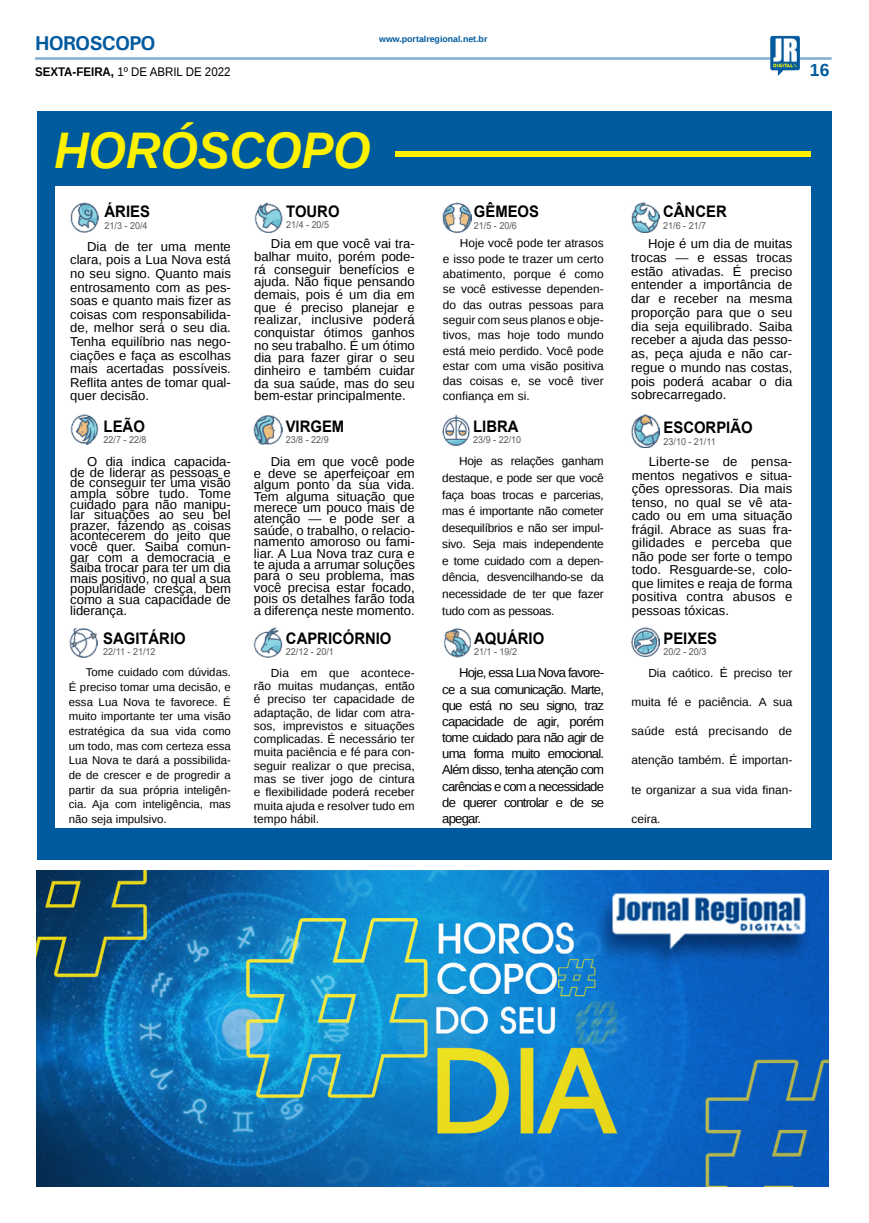
<style>
.page{position:relative;width:869px;height:1223px;background:#fff}
.page>*{position:absolute;margin:0;border:0;box-sizing:border-box;transform-origin:0 0}
.TÍTULO{font:italic 700 51.38px "Liberation Sans";color:#fff200;scale:.93 1}
.TITULO_PG{font:700 20px "Univers";letter-spacing:-.04em;color:#005a9e}
.TÍTULO-2{font:700 17.5px "Liberation Sans";color:#005a9e}
.JR_Classificados{font:700 15.88px "Arial";color:#000;scale:.93 1}
.NOVELAS_E_HOROSC{font:12.88px/10.6px "Liberation Sans";color:#000;text-align:justify}
.MATÉRIA{font:12.88px/13.6px "Liberation Sans";color:#000;text-align:justify}
.DATA_PG{font:12.5px "Liberation Sans";color:#000;scale:.92 1}
.NOVELAS_E_HOROSC-2{font:11.75px/13.2px "Liberation Sans";color:#000;text-align:justify}
.NOVELAS_E_HOROSC-3{font:11.25px/14.6px "Liberation Sans";color:#000;text-align:justify}
.JR_Classificados-2{font:9.62px "Arial";color:#58595b;scale:.93 1}
.DATA_PG-2{font:700 8.75px "Liberation Sans";color:#005a9e}
.s1{font-weight:700}
</style>
<div class="page">
<hr style="left:35px;top:57px;width:796px;height:3px;background:#005a9e">
<img style="left:769px;top:36px;width:30px;height:40px">
<div style="left:37px;top:111px;width:794px;height:748px;background:#005b9e"></div>
<div style="left:395px;top:151px;width:414px;height:5px;background:#fff200"></div>
<div style="left:55px;top:186px;width:754px;height:641px;background:#fff"></div>
<img style="left:70px;top:202px;width:28px;height:30px">
<img style="left:254px;top:202px;width:28px;height:30px">
<img style="left:443px;top:202px;width:28px;height:30px">
<img style="left:631px;top:202px;width:28px;height:30px">
<img style="left:70px;top:414px;width:28px;height:30px">
<img style="left:254px;top:415px;width:28px;height:30px">
<img style="left:442px;top:414px;width:27px;height:32px">
<img style="left:631px;top:414px;width:27px;height:33px">
<img style="left:70px;top:627px;width:27px;height:30px">
<img style="left:254px;top:627px;width:28px;height:30px">
<img style="left:444px;top:628px;width:27px;height:29px">
<img style="left:631px;top:627px;width:28px;height:30px">
<img style="left:36px;top:870px;width:792px;height:316px">
<p class="TITULO_PG" style="left:35px;top:31px;width:122px">HOROSCOPO</p>
<p class="DATA_PG" style="left:35px;top:65px;width:214px"><span class="s1">SEXTA-FEIRA,</span> 1º DE ABRIL DE 2022</p>
<p class="DATA_PG-2" style="left:379px;top:33px;width:110px">www.portalregional.net.br</p>
<p class="TÍTULO" style="left:54px;top:115px;width:341px">HORÓSCOPO</p>
<p class="JR_Classificados" style="left:104px;top:200px;width:50px">ÁRIES</p>
<p class="JR_Classificados-2" style="left:104px;top:219px;width:48px">21/3 - 20/4</p>
<p class="JR_Classificados" style="left:286px;top:200px;width:59px">TOURO</p>
<p class="JR_Classificados-2" style="left:286px;top:218px;width:48px">21/4 - 20/5</p>
<p class="JR_Classificados" style="left:473px;top:200px;width:72px">GÊMEOS</p>
<p class="JR_Classificados-2" style="left:473px;top:219px;width:48px">21/5 - 20/6</p>
<p class="JR_Classificados" style="left:663px;top:200px;width:70px">CÂNCER</p>
<p class="JR_Classificados-2" style="left:663px;top:219px;width:48px">21/6 - 21/7</p>
<p class="MATÉRIA" style="left:70px;top:240px;width:162px;text-indent:17px">Dia de ter uma mente clara, pois a Lua Nova está no seu signo. Quanto mais entrosamento com as pes&shy;soas e quanto mais fizer as coisas com responsabilida&shy;de, melhor será o seu dia.<br>Tenha equilíbrio nas nego&shy;ciações e faça as escolhas mais acertadas possíveis.<br>Reflita antes de tomar qual&shy;quer decisão.</p>
<p class="NOVELAS_E_HOROSC" style="left:254px;top:238px;width:162px;line-height:12.6px;text-indent:17px">Dia em que você vai tra&shy;balhar muito, porém pode&shy;rá conseguir benefícios e ajuda. Não fique pensando demais, pois é um dia em que é preciso planejar e realizar, inclusive poderá conquistar ótimos ganhos no seu trabalho. É um ótimo dia para fazer girar o seu dinheiro e também cuidar da sua saúde, mas do seu bem-estar principalmente.</p>
<p class="NOVELAS_E_HOROSC-2" style="left:443px;top:236px;width:162px;line-height:15.2px;text-indent:17px">Hoje você pode ter atrasos e isso pode te trazer um certo abatimento, porque é como se você estivesse dependen&shy;do das outras pessoas para seguir com seus planos e obje&shy;tivos, mas hoje todo mundo está meio perdido. Você pode estar com uma visão positiva das coisas e, se você tiver confiança em si.</p>
<p class="NOVELAS_E_HOROSC" style="left:631px;top:237px;width:162px;line-height:13.8px;text-indent:17px">Hoje é um dia de muitas trocas — e essas trocas estão ativadas. É preciso entender a importância de dar e receber na mesma proporção para que o seu dia seja equilibrado. Saiba receber a ajuda das pesso&shy;as, peça ajuda e não car&shy;regue o mundo nas costas, pois poderá acabar o dia sobrecarregado.</p>
<p class="JR_Classificados" style="left:104px;top:415px;width:46px">LEÃO</p>
<p class="JR_Classificados-2" style="left:104px;top:433px;width:48px">22/7 - 22/8</p>
<p class="JR_Classificados" style="left:285px;top:415px;width:64px">VIRGEM</p>
<p class="JR_Classificados-2" style="left:285px;top:433px;width:48px">23/8 - 22/9</p>
<p class="JR_Classificados" style="left:473px;top:415px;width:50px">LIBRA</p>
<p class="JR_Classificados-2" style="left:473px;top:433px;width:53px">23/9 - 22/10</p>
<p class="JR_Classificados" style="left:663px;top:416px;width:97px">ESCORPIÃO</p>
<p class="JR_Classificados-2" style="left:663px;top:434px;width:58px">23/10 - 21/11</p>
<p class="NOVELAS_E_HOROSC" style="left:70px;top:457px;width:162px;text-indent:17px">O dia indica capacida&shy;de de liderar as pessoas e de conseguir ter uma visão ampla sobre tudo. Tome cuidado para não manipu&shy;lar situações ao seu bel prazer, fazendo as coisas acontecerem do jeito que você quer. Saiba comun&shy;gar com a democracia e saiba trocar para ter um dia mais positivo, no qual a sua popularidade cresça, bem como a sua capacidade de liderança.</p>
<p class="NOVELAS_E_HOROSC" style="left:254px;top:456px;width:162px;line-height:11.4px;text-indent:17px">Dia em que você pode e deve se aperfeiçoar em algum ponto da sua vida.<br>Tem alguma situação que merece um pouco mais de atenção — e pode ser a saúde, o trabalho, o relacio&shy;namento amoroso ou fami&shy;liar. A Lua Nova traz cura e te ajuda a arrumar soluções para o seu problema, mas você precisa estar focado, pois os detalhes farão toda a diferença neste momento.</p>
<p class="NOVELAS_E_HOROSC-2" style="left:442px;top:453px;width:163px;line-height:16.5px;text-indent:17px">Hoje as relações ganham destaque, e pode ser que você faça boas trocas e parcerias, mas é importante não cometer desequilíbrios e não ser impul&shy;sivo. Seja mais independente e tome cuidado com a depen&shy;dência, desvencilhando-se da necessidade de ter que fazer tudo com as pessoas.</p>
<p class="NOVELAS_E_HOROSC" style="left:631px;top:455px;width:162px;line-height:13.5px;text-indent:17px">Liberte-se de pensa&shy;mentos negativos e situa&shy;ções opressoras. Dia mais tenso, no qual se vê ata&shy;cado ou em uma situação frágil. Abrace as suas fra&shy;gilidades e perceba que não pode ser forte o tempo todo. Resguarde-se, colo&shy;que limites e reaja de forma positiva contra abusos e pessoas tóxicas.</p>
<p class="JR_Classificados" style="left:103px;top:627px;width:90px">SAGITÁRIO</p>
<p class="JR_Classificados-2" style="left:103px;top:645px;width:58px">22/11 - 21/12</p>
<p class="JR_Classificados" style="left:286px;top:627px;width:115px">CAPRICÓRNIO</p>
<p class="JR_Classificados-2" style="left:286px;top:645px;width:53px">22/12 - 20/1</p>
<p class="JR_Classificados" style="left:474px;top:627px;width:77px">AQUÁRIO</p>
<p class="JR_Classificados-2" style="left:474px;top:645px;width:48px">21/1 - 19/2</p>
<p class="JR_Classificados" style="left:663px;top:627px;width:59px">PEIXES</p>
<p class="JR_Classificados-2" style="left:663px;top:645px;width:48px">20/2 - 20/3</p>
<p class="NOVELAS_E_HOROSC-3" style="left:69px;top:665px;width:163px;text-indent:17px">Tome cuidado com dúvidas.<br>É preciso tomar uma decisão, e essa Lua Nova te favorece. É muito importante ter uma visão estratégica da sua vida como um todo, mas com certeza essa Lua Nova te dará a possibilida&shy;de de crescer e de progredir a partir da sua própria inteligên&shy;cia. Aja com inteligência, mas não seja impulsivo.</p>
<p class="NOVELAS_E_HOROSC-2" style="left:254px;top:666px;width:162px;text-indent:17px">Dia em que acontece&shy;rão muitas mudanças, então é preciso ter capacidade de adaptação, de lidar com atra&shy;sos, imprevistos e situações complicadas. É necessário ter muita paciência e fé para con&shy;seguir realizar o que precisa, mas se tiver jogo de cintura e flexibilidade poderá receber muita ajuda e resolver tudo em tempo hábil.</p>
<p class="NOVELAS_E_HOROSC" style="left:442px;top:665px;width:163px;line-height:16.1px;text-indent:17px">Hoje, essa Lua Nova favore&shy;ce a sua comunicação. Marte, que está no seu signo, traz capacidade de agir, porém tome cuidado para não agir de uma forma muito emocional.<br>Além disso, tenha atenção com carências e com a necessidade de querer controlar e de se apegar.</p>
<p class="NOVELAS_E_HOROSC-2" style="left:648px;top:666px;width:145px">Dia caótico. É preciso ter</p>
<p class="NOVELAS_E_HOROSC-2" style="left:631px;top:695px;width:162px">muita fé e paciência. A sua</p>
<p class="NOVELAS_E_HOROSC-2" style="left:631px;top:725px;width:162px">saúde está precisando de</p>
<p class="NOVELAS_E_HOROSC-2" style="left:631px;top:754px;width:162px">atenção também. É importan-</p>
<p class="NOVELAS_E_HOROSC-2" style="left:631px;top:783px;width:162px">te organizar a sua vida finan-</p>
<p class="NOVELAS_E_HOROSC-2" style="left:631px;top:812px;width:31px">ceira.</p>
<p class="TÍTULO-2" style="left:809px;top:58px;width:21px">16</p>
</div>
